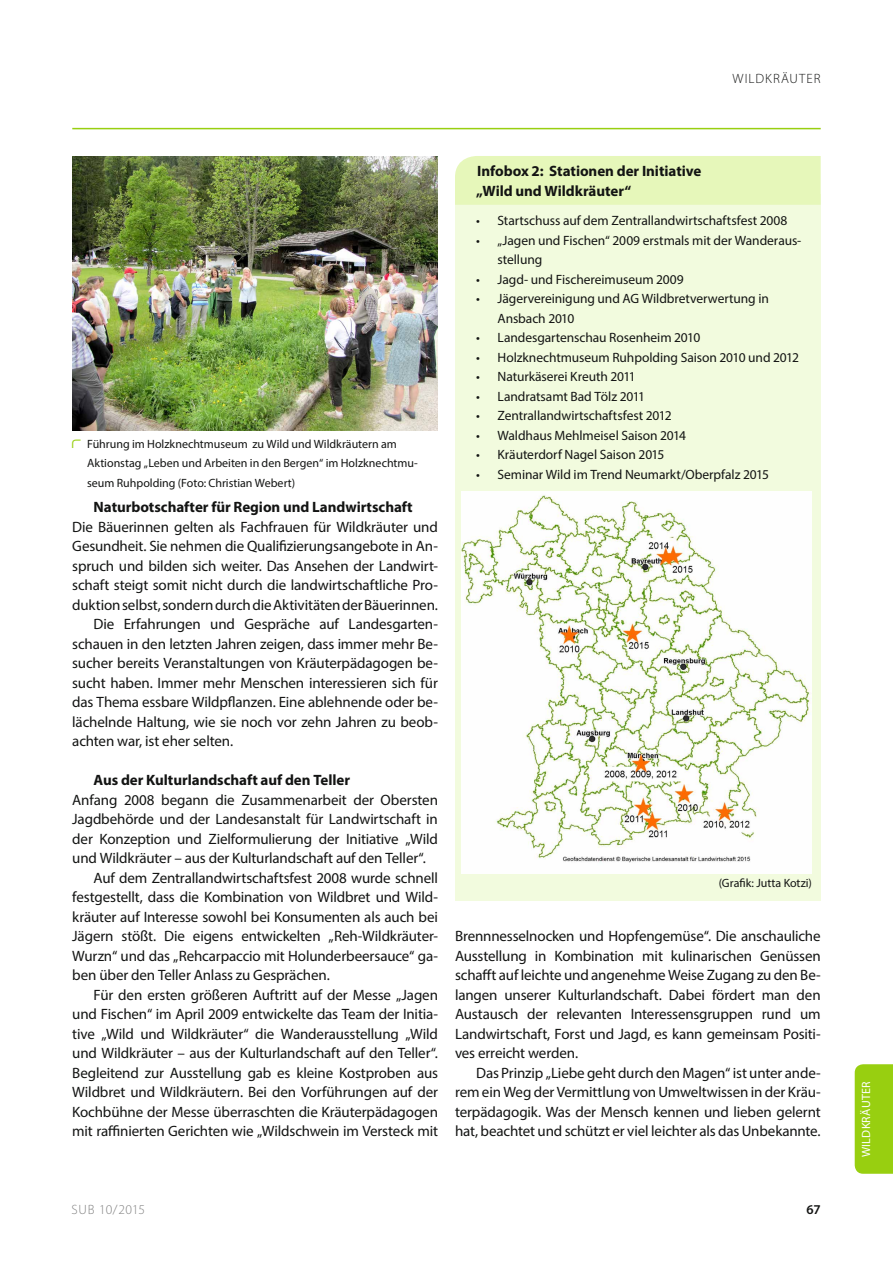
<style>
.page{position:relative;width:893px;height:1263px;background:#fff}
.page>*{position:absolute;margin:0;border:0;box-sizing:border-box;transform-origin:0 0}
.t1{font:15px/19.5px "Myriad Pro";letter-spacing:-.01em;color:#131413;text-align:justify}
.t2{font:700 15px/19.5px "Myriad Pro";letter-spacing:-.005em;color:#131413}
.t3{font:13.5px/19.5px "Myriad Pro";letter-spacing:-.005em;color:#131413}
.t4{font:300 13.5px "Myriad Pro";letter-spacing:.075em;color:#131413}
.t5{font:300 13.5px "Myriad Pro";letter-spacing:.025em;color:#818181}
.t6{font:600 13.5px "Myriad Pro";color:#131413}
.t7{font:12px/19.5px "Myriad Pro";color:#131413}
.t8{font:12px "Myriad Pro";letter-spacing:.02em;color:#fff}
.s1{font-family:"fueak schriftaufzaehlung";color:#98cf10}
</style>
<div class="page">
<hr style="left:72px;top:128px;width:749px;height:1px;background:#98cf10">
<div style="left:455px;top:194px;width:366px;height:706px;background:#f2fbde"></div>
<div style="left:455px;top:156px;width:366px;height:49px;background:#e6f7ba"></div>
<img style="left:461px;top:492px;width:351px;height:382px">
<img style="left:72px;top:156px;width:366px;height:274px">
<div style="left:855px;top:1064px;width:38px;height:110px;background:#98cf10"></div>
<p class="t4" style="left:733px;top:71px;width:89px">WILDKRÄUTER</p>
<p class="t7" style="left:87px;top:433px;width:332px;text-indent:-15px"><span class="s1">A</span> Führung im Holzknechtmuseum zu Wild und Wildkräutern am<br>Aktionstag „Leben und Arbeiten in den Bergen“ im Holzknechtmu&shy;seum Ruhpolding (Foto: Christian Webert)</p>
<p class="t2" style="left:94px;top:497px;width:321px">Naturbotschafter für Region und Landwirtschaft</p>
<p class="t1" style="left:72px;top:517px;width:367px">Die Bäuerinnen gelten als Fachfrauen für Wildkräuter und</p>
<p class="t1" style="left:72px;top:536px;width:367px">Gesundheit. Sie nehmen die Qualifizierungsangebote in An-</p>
<p class="t1" style="left:72px;top:556px;width:367px">spruch und bilden sich weiter. Das Ansehen der Landwirt-</p>
<p class="t1" style="left:72px;top:575px;width:367px">schaft steigt somit nicht durch die landwirtschaftliche Pro-</p>
<p class="t1" style="left:72px;top:595px;width:367px">duktion selbst, sondern durch die Aktivitäten der Bäuerinnen.</p>
<p class="t1" style="left:94px;top:614px;width:346px">Die Erfahrungen und Gespräche auf Landesgarten-</p>
<p class="t1" style="left:72px;top:634px;width:367px">schauen in den letzten Jahren zeigen, dass immer mehr Be-</p>
<p class="t1" style="left:72px;top:653px;width:367px">sucher bereits Veranstaltungen von Kräuterpädagogen be-</p>
<p class="t1" style="left:72px;top:673px;width:367px">sucht haben. Immer mehr Menschen interessieren sich für</p>
<p class="t1" style="left:72px;top:692px;width:367px">das Thema essbare Wildpflanzen. Eine ablehnende oder be-</p>
<p class="t1" style="left:72px;top:712px;width:367px">lächelnde Haltung, wie sie noch vor zehn Jahren zu beob-</p>
<p class="t1" style="left:72px;top:731px;width:162px">achten war, ist eher selten.</p>
<p class="t2" style="left:94px;top:770px;width:258px">Aus der Kulturlandschaft auf den Teller</p>
<p class="t1" style="left:72px;top:790px;width:367px">Anfang 2008 begann die Zusammenarbeit der Obersten</p>
<p class="t1" style="left:72px;top:809px;width:367px">Jagdbehörde und der Landesanstalt für Landwirtschaft in</p>
<p class="t1" style="left:72px;top:829px;width:367px">der Konzeption und Zielformulierung der Initiative „Wild</p>
<p class="t1" style="left:72px;top:848px;width:355px">und Wildkräuter – aus der Kulturlandschaft auf den Teller“.</p>
<p class="t1" style="left:94px;top:868px;width:346px">Auf dem Zentrallandwirtschaftsfest 2008 wurde schnell</p>
<p class="t1" style="left:72px;top:887px;width:367px">festgestellt, dass die Kombination von Wildbret und Wild-</p>
<p class="t1" style="left:72px;top:907px;width:367px">kräuter auf Interesse sowohl bei Konsumenten als auch bei</p>
<p class="t1" style="left:72px;top:926px;width:367px">Jägern stößt. Die eigens entwickelten „Reh-Wildkräuter-</p>
<p class="t1" style="left:72px;top:946px;width:367px">Wurzn“ und das „Rehcarpaccio mit Holunderbeersauce“ ga-</p>
<p class="t1" style="left:72px;top:965px;width:259px">ben über den Teller Anlass zu Gesprächen.</p>
<p class="t1" style="left:94px;top:985px;width:346px">Für den ersten größeren Auftritt auf der Messe „Jagen</p>
<p class="t1" style="left:72px;top:1004px;width:367px">und Fischen“ im April 2009 entwickelte das Team der Initia-</p>
<p class="t1" style="left:72px;top:1024px;width:367px">tive „Wild und Wildkräuter“ die Wanderausstellung „Wild</p>
<p class="t1" style="left:72px;top:1043px;width:367px">und Wildkräuter – aus der Kulturlandschaft auf den Teller“.</p>
<p class="t1" style="left:72px;top:1063px;width:367px">Begleitend zur Ausstellung gab es kleine Kostproben aus</p>
<p class="t1" style="left:72px;top:1082px;width:367px">Wildbret und Wildkräutern. Bei den Vorführungen auf der</p>
<p class="t1" style="left:72px;top:1102px;width:367px">Kochbühne der Messe überraschten die Kräuterpädagogen</p>
<p class="t1" style="left:72px;top:1121px;width:367px">mit raffinierten Gerichten wie „Wildschwein im Versteck mit</p>
<p class="t2" style="left:476px;top:161px;width:227px">Infobox 2: Stationen der Initiative „Wild und Wildkräuter“</p>
<p class="t3" style="left:476px;top:211px;width:313px">• Startschuss auf dem Zentrallandwirtschaftsfest 2008</p>
<p class="t3" style="left:497px;top:230px;width:305px;text-indent:-21px">• „Jagen und Fischen“ 2009 erstmals mit der Wanderaus&shy;stellung</p>
<p class="t3" style="left:476px;top:269px;width:209px">• Jagd- und Fischereimuseum 2009</p>
<p class="t3" style="left:497px;top:289px;width:273px;text-indent:-21px">• Jägervereinigung und AG Wildbretverwertung in<br>Ansbach 2010</p>
<p class="t3" style="left:476px;top:328px;width:226px">• Landesgartenschau Rosenheim 2010</p>
<p class="t3" style="left:476px;top:347px;width:324px">• Holzknechtmuseum Ruhpolding Saison 2010 und 2012</p>
<p class="t3" style="left:476px;top:367px;width:161px">• Naturkäserei Kreuth 2011</p>
<p class="t3" style="left:476px;top:386px;width:170px">• Landratsamt Bad Tölz 2011</p>
<p class="t3" style="left:476px;top:406px;width:197px">• Zentrallandwirtschaftsfest 2012</p>
<p class="t3" style="left:476px;top:425px;width:211px">• Waldhaus Mehlmeisel Saison 2014</p>
<p class="t3" style="left:476px;top:445px;width:190px">• Kräuterdorf Nagel Saison 2015</p>
<p class="t3" style="left:476px;top:464px;width:294px">• Seminar Wild im Trend Neumarkt/Oberpfalz 2015</p>
<p class="t7" style="left:719px;top:873px;width:95px">(Grafik: Jutta Kotzi)</p>
<p class="t1" style="left:455px;top:926px;width:367px">Brennnesselnocken und Hopfengemüse“. Die anschauliche Ausstellung in Kombination mit kulinarischen Genüssen schafft auf leichte und angenehme Weise Zugang zu den Be&shy;langen unserer Kulturlandschaft. Dabei fördert man den Austausch der relevanten Interessensgruppen rund um Landwirtschaft, Forst und Jagd, es kann gemeinsam Positi&shy;ves erreicht werden.</p>
<p class="t1" style="left:455px;top:1063px;width:367px;text-indent:21px">Das Prinzip „Liebe geht durch den Magen“ ist unter ande&shy;rem ein Weg der Vermittlung von Umweltwissen in der Kräu&shy;terpädagogik. Was der Mensch kennen und lieben gelernt hat, beachtet und schützt er viel leichter als das Unbekannte.</p>
<p class="t5" style="left:72px;top:1202px;width:75px">SUB 10/2015</p>
<p class="t6" style="left:807px;top:1201px;width:16px">67</p>
<p class="t8" style="left:859px;top:1157px;width:77px;rotate:-90deg">WILDKRÄUTER</p>
</div>
